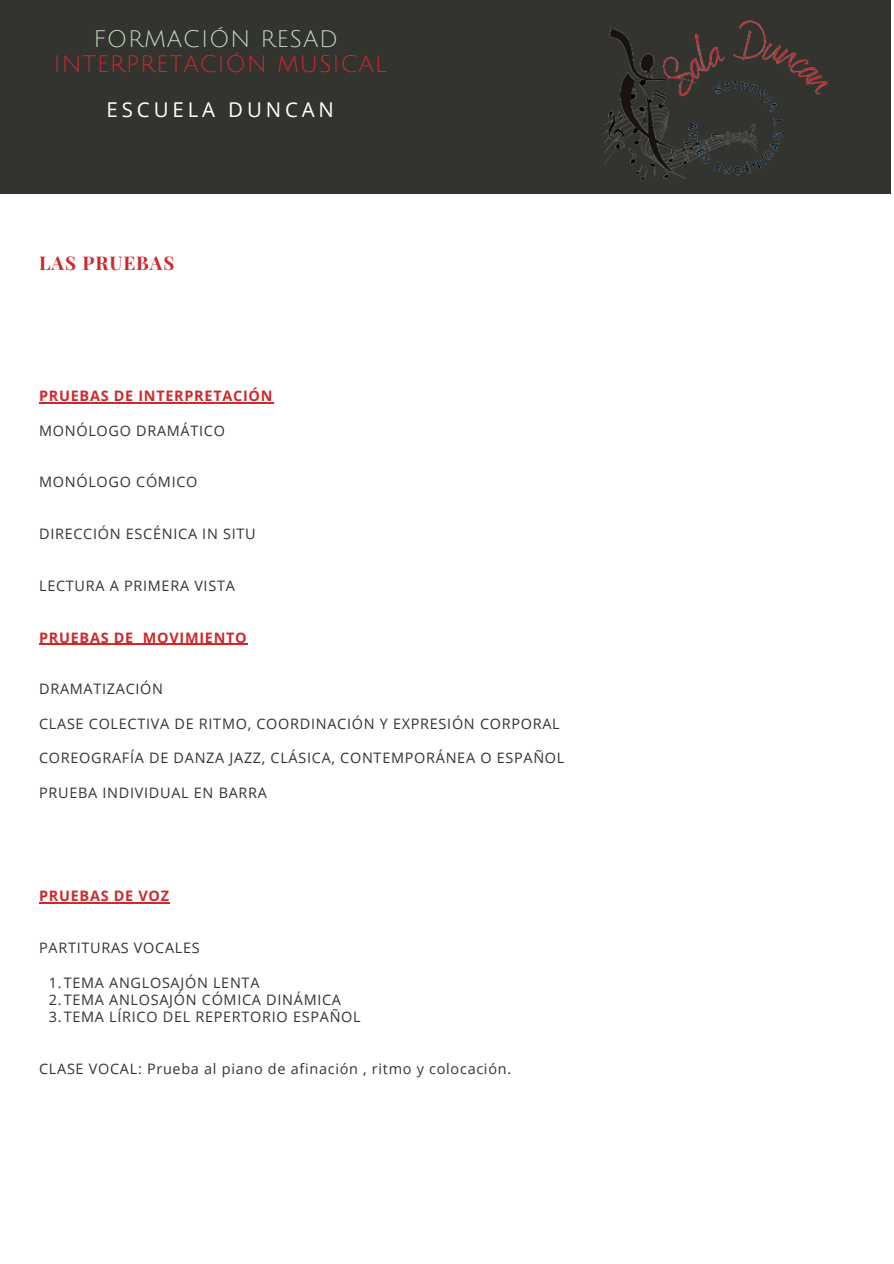
<style>
.page{position:relative;width:894px;height:1264px;background:#fff}
.page>*{position:absolute;margin:0;border:0;box-sizing:border-box;transform-origin:0 0}
.t1{font:23.25px/24.8px "Julius Sans One";letter-spacing:.03em;color:#cf282c;text-align:center}
.t2{font:20.4px "Open Sans";letter-spacing:.19em;color:#fff}
.t3{font:700 18.9px "Playfair Display";letter-spacing:.05em;color:#cf282c}
.t4{font:14.4px/17.2px "Open Sans";letter-spacing:.05em;color:#333330}
.t5{font:700 14.4px "Open Sans";letter-spacing:.05em;color:#cf282c}
.s1{color:#c2ddb9}
</style>
<div class="page">
<hr style="left:39px;top:402px;width:234px;height:1px;background:#cf282c">
<hr style="left:39px;top:643px;width:95px;height:1px;background:#cf282c">
<hr style="left:143px;top:643px;width:104px;height:1px;background:#cf282c">
<hr style="left:39px;top:902px;width:131px;height:1px;background:#cf282c">
<div style="left:0;top:0;width:890px;height:194px;background:#333330"></div>
<img style="left:604px;top:20px;width:224px;height:160px">
<p class="t1" style="left:54px;top:27px;width:335px"><span class="s1">FORMACIÓN RESAD<br></span>INTERPRETACIÓN MUSICAL</p>
<h2 class="t2" style="left:107px;top:96px;width:229px">ESCUELA DUNCAN</h2>
<h1 class="t3" style="left:39px;top:249px;width:137px">LAS PRUEBAS</h1>
<p class="t5" style="left:39px;top:386px;width:235px">PRUEBAS DE INTERPRETACIÓN</p>
<p class="t4" style="left:39px;top:421px;width:187px">MONÓLOGO DRAMÁTICO</p>
<p class="t4" style="left:39px;top:473px;width:160px">MONÓLOGO CÓMICO</p>
<p class="t4" style="left:39px;top:525px;width:218px">DIRECCIÓN ESCÉNICA IN SITU</p>
<p class="t4" style="left:39px;top:576px;width:197px">LECTURA A PRIMERA VISTA</p>
<p class="t5" style="left:39px;top:627px;width:209px">PRUEBAS DE MOVIMIENTO</p>
<p class="t4" style="left:39px;top:680px;width:125px">DRAMATIZACIÓN</p>
<p class="t4" style="left:39px;top:714px;width:522px">CLASE COLECTIVA DE RITMO, COORDINACIÓN Y EXPRESIÓN CORPORAL</p>
<p class="t4" style="left:39px;top:749px;width:526px">COREOGRAFÍA DE DANZA JAZZ, CLÁSICA, CONTEMPORÁNEA O ESPAÑOL</p>
<p class="t4" style="left:39px;top:783px;width:229px">PRUEBA INDIVIDUAL EN BARRA</p>
<p class="t5" style="left:39px;top:885px;width:131px">PRUEBAS DE VOZ</p>
<p class="t4" style="left:39px;top:938px;width:162px">PARTITURAS VOCALES</p>
<p class="t4" style="left:49px;top:973px;width:313px">1.TEMA ANGLOSAJÓN LENTA<br>2.TEMA ANLOSAJÓN CÓMICA DINÁMICA<br>3.TEMA LÍRICO DEL REPERTORIO ESPAÑOL</p>
<p class="t4" style="left:39px;top:1059px;width:473px">CLASE VOCAL: Prueba al piano de afinación , ritmo y colocación.</p>
</div>
